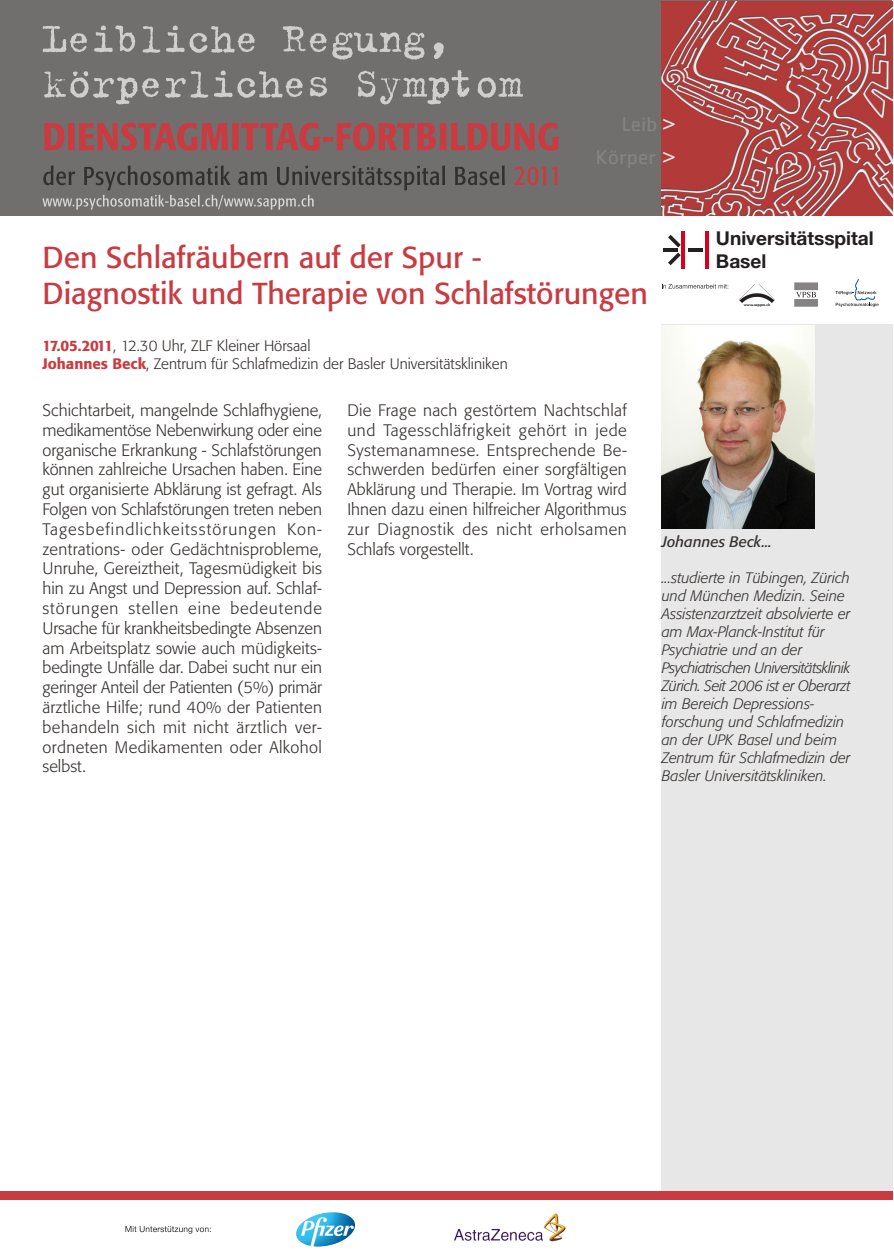
<style>
.page{position:relative;width:894px;height:1251px;background:#fff}
.page>*{position:absolute;margin:0;border:0;box-sizing:border-box;transform-origin:0 0}
.t1{font:30px/36px "Formata BQ";color:#ca3a41}
.t2{font:700 19.05px/23.2px "Helvetica Neue";color:#231f20}
.t3{font:300 16.5px/19.8px "Formata BQ";letter-spacing:.025em;color:#332f2d;text-align:justify}
.t4{font:italic 300 15px/18px "Formata BQ";color:#332f2d}
.t5{font:300 15px/18px "Formata BQ";color:#332f2d}
.t6{font:italic 15px "Formata BQ";color:#332f2d}
.t7{font:700 3.15px "Futura";color:#231f20}
.s1{font-weight:500;color:#ca3a41}
</style>
<div class="page">
<img style="left:296px;top:1212px;width:59px;height:35px">
<div style="left:661px;top:324px;width:232px;height:870px;background:#e7e7e7"></div>
<div style="left:0;top:1192px;width:893px;height:8px;background:#ca3a41"></div>
<svg style="left:668px;top:235px;width:13px;height:12px"></svg>
<hr style="left:664px;top:248px;width:14px;height:4px;background:#231f20">
<svg style="left:668px;top:253px;width:13px;height:12px"></svg>
<hr style="left:688px;top:248px;width:14px;height:4px;background:#231f20">
<hr style="left:705px;top:231px;width:4px;height:38px;background:#d8001d">
<hr style="left:682px;top:231px;width:3px;height:38px;background:#d8001d">
<div style="left:794px;top:282px;width:24px;height:8px;background:#858383"></div>
<div style="left:794px;top:299px;width:24px;height:8px;background:#858383"></div>
<svg style="left:796px;top:292px;width:20px;height:5px"></svg>
<svg style="left:662px;top:284px;width:67px;height:5px"></svg>
<img style="left:740px;top:284px;width:35px;height:19px">
<svg style="left:835px;top:279px;width:44px;height:28px"></svg>
<img style="left:454px;top:1213px;width:112px;height:29px">
<svg style="left:125px;top:1226px;width:86px;height:8px"></svg>
<div style="left:0;top:0;width:892px;height:216px;background:#716f6e"></div>
<svg style="left:44px;top:71px;width:115px;height:33px"></svg>
<svg style="left:165px;top:71px;width:43px;height:27px"></svg>
<svg style="left:214px;top:70px;width:89px;height:28px"></svg>
<svg style="left:310px;top:77px;width:17px;height:20px"></svg>
<svg style="left:358px;top:70px;width:111px;height:35px"></svg>
<svg style="left:478px;top:77px;width:45px;height:21px"></svg>
<svg style="left:43px;top:26px;width:44px;height:26px"></svg>
<svg style="left:94px;top:25px;width:41px;height:28px"></svg>
<svg style="left:142px;top:26px;width:18px;height:27px"></svg>
<svg style="left:166px;top:25px;width:89px;height:28px"></svg>
<svg style="left:283px;top:26px;width:142px;height:34px"></svg>
<svg style="left:434px;top:42px;width:10px;height:17px"></svg>
<img style="left:662px;top:1px;width:231px;height:215px">
<svg style="left:44px;top:123px;width:515px;height:28px"></svg>
<svg style="left:42px;top:165px;width:403px;height:45px"></svg>
<svg style="left:455px;top:165px;width:50px;height:20px"></svg>
<svg style="left:514px;top:167px;width:32px;height:18px"></svg>
<svg style="left:552px;top:167px;width:6px;height:18px"></svg>
<img style="left:661px;top:325px;width:153px;height:203px">
<h1 class="t1" style="left:43px;top:241px;width:607px">Den Schlafräubern auf der Spur -<br>Diagnostik und Therapie von Schlafstörungen</h1>
<p class="t5" style="left:43px;top:337px;width:467px"><span class="s1">17.05.2011</span>, 12.30 Uhr, ZLF Kleiner Hörsaal<br><span class="s1">Johannes Beck</span>, Zentrum für Schlafmedizin der Basler Universitätskliniken</p>
<p class="t3" style="left:43px;top:401px;width:281px">Schichtarbeit, mangelnde Schlafhygiene, medikamentöse Nebenwirkung oder eine organische Erkrankung - Schlafstörungen können zahlreiche Ursachen haben. Eine gut organisierte Abklärung ist gefragt. Als Folgen von Schlafstörungen treten neben Tagesbefindlichkeitsstörungen Kon&shy;zentrations- oder Gedächtnisprobleme, Unruhe, Gereiztheit, Tagesmüdigkeit bis hin zu Angst und Depression auf. Schlaf&shy;störungen stellen eine bedeutende Ursache für krankheitsbedingte Absenzen am Arbeitsplatz sowie auch müdigkeits&shy;bedingte Unfälle dar. Dabei sucht nur ein geringer Anteil der Patienten (5%) primär ärztliche Hilfe; rund 40% der Patienten behandeln sich mit nicht ärztlich ver&shy;ordneten Medikamenten oder Alkohol selbst.</p>
<p class="t3" style="left:347px;top:401px;width:281px">Die Frage nach gestörtem Nachtschlaf und Tagesschläfrigkeit gehört in jede Systemanamnese. Entsprechende Be&shy;schwerden bedürfen einer sorgfältigen Abklärung und Therapie. Im Vortrag wird Ihnen dazu einen hilfreicher Algorithmus zur Diagnostik des nicht erholsamen Schlafs vorgestellt.</p>
<p class="t2" style="left:716px;top:228px;width:159px">Universitätsspital<br>Basel</p>
<p class="t7" style="left:744px;top:304px;width:28px">www.sappm.ch</p>
<p class="t6" style="left:662px;top:535px;width:112px">Johannes Beck...</p>
<p class="t4" style="left:662px;top:570px;width:190px">...studierte in Tübingen, Zürich und München Medizin. Seine<br>Assistenzarztzeit absolvierte er am Max-Planck-Institut für<br>Psychiatrie und an der<br>Psychiatrischen Universitätsklinik<br>Zürich. Seit 2006 ist er Oberarzt im Bereich Depressions&shy;forschung und Schlafmedizin an der UPK Basel und beim<br>Zentrum für Schlafmedizin der<br>Basler Universitätskliniken.</p>
</div>
